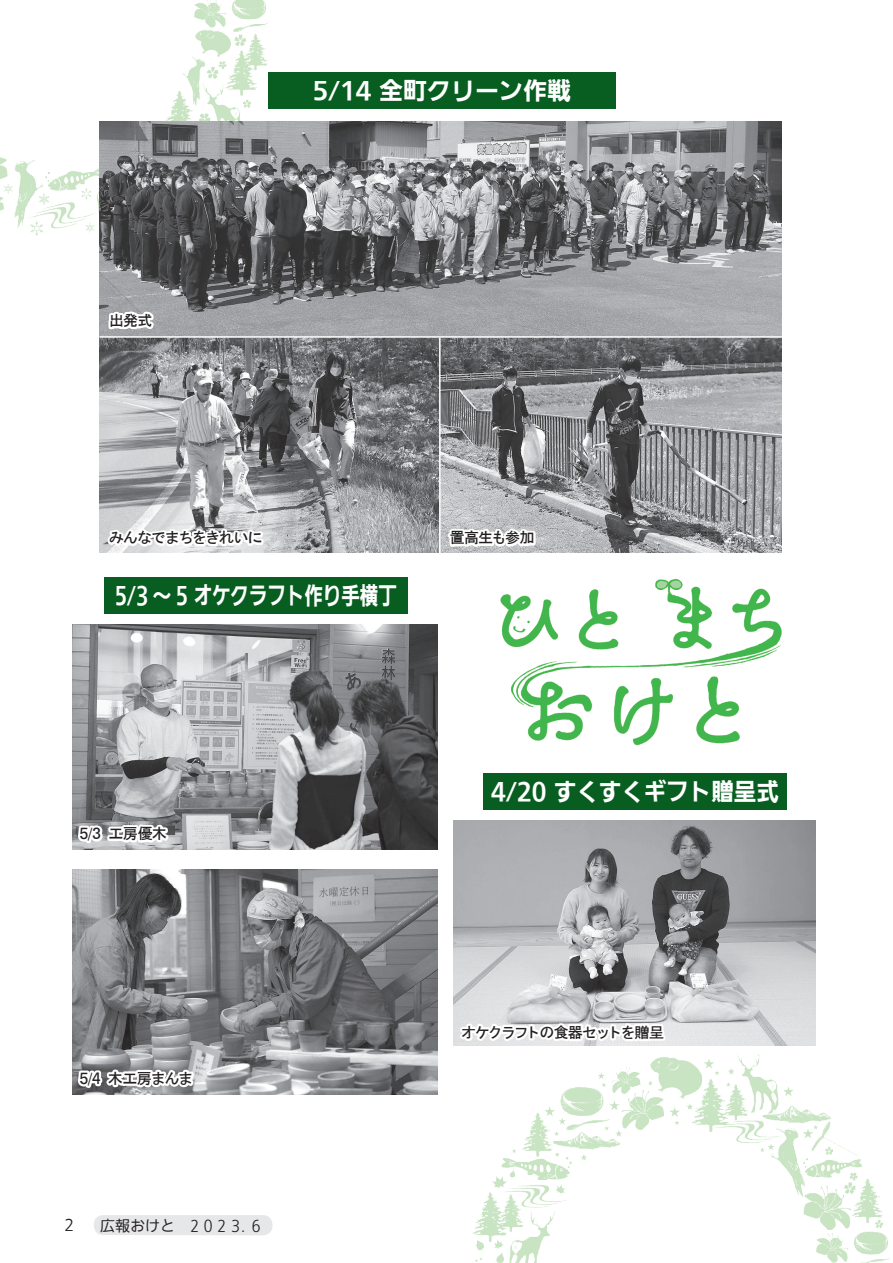
<style>
.page{position:relative;width:893px;height:1263px;background:#fff}
.page>*{position:absolute;margin:0;border:0;box-sizing:border-box;transform-origin:0 0}
.t1{font:700 24px "SUD Go Dsp IWA";color:#fff;scale:.77 1}
.t2{font:700 24px "SUD Go Dsp IWA";color:#fff;scale:.94 1}
.t3{font:700 24px "SUD Go Dsp IWA";color:#fff}
.t4{font:15px "Rg P Gothic Bd 83 pv RKSJ H";letter-spacing:-.065em;color:#231f20}
.t5{font:15px "Rg P Gothic Bd 83 pv RKSJ H";letter-spacing:-.1em;color:#231f20}
.t6{font:15px "SUD Gohon IWA HW Th";color:#231f20}
.t7{font:100 15px "SUD Gohon IWA";color:#231f20}
</style>
<div class="page">
<img style="left:0;top:0;width:268px;height:236px">
<img style="left:473px;top:1054px;width:416px;height:209px">
<img style="left:502px;top:579px;width:280px;height:167px">
<img style="left:454px;top:820px;width:361px;height:225px">
<svg style="left:455px;top:1018px;width:213px;height:61px"></svg>
<img style="left:99px;top:121px;width:683px;height:432px">
<svg style="left:446px;top:525px;width:92px;height:91px"></svg>
<svg style="left:104px;top:494px;width:162px;height:131px"></svg>
<img style="left:72px;top:625px;width:366px;height:225px">
<img style="left:72px;top:869px;width:366px;height:226px">
<div style="left:104px;top:577px;width:304px;height:37px;background:#085e20"></div>
<div style="left:483px;top:773px;width:304px;height:37px;background:#085e20"></div>
<svg style="left:73px;top:814px;width:99px;height:33px"></svg>
<svg style="left:75px;top:1059px;width:122px;height:32px"></svg>
<hr style="left:439px;top:338px;width:2px;height:216px;background:#fff">
<div style="left:268px;top:72px;width:348px;height:37px;background:#085e20"></div>
<hr style="left:100px;top:336px;width:682px;height:2px;background:#fff">
<svg style="left:106px;top:308px;width:54px;height:56px"></svg>
<div style="left:94px;top:1215px;width:178px;height:20px;background:#e6e7e9;border-radius:10px"></div>
<p class="t4" style="left:109px;top:313px;width:45px">出発式</p>
<h1 class="t3" style="left:313px;top:79px;width:260px">5/14 全町クリーン作戦</h1>
<p class="t4" style="left:109px;top:530px;width:155px">みんなでまちをきれいに</p>
<p class="t4" style="left:450px;top:530px;width:86px">置高生も参加</p>
<h1 class="t1" style="left:115px;top:584px;width:368px">5/3 ～ 5 オケクラフト作り手横丁</h1>
<p class="t4" style="left:80px;top:826px;width:89px">5/3 工房優木</p>
<p class="t4" style="left:80px;top:1071px;width:115px">5/4 木工房まんま</p>
<p class="t7" style="left:64px;top:1217px;width:11px">2</p>
<p class="t6" style="left:100px;top:1218px;width:164px">広報おけと ２０２３.６</p>
<h1 class="t2" style="left:491px;top:779px;width:308px">4/20 すくすくギフト贈呈式</h1>
<p class="t5" style="left:461px;top:1025px;width:204px">オケクラフトの食器セットを贈呈</p>
</div>
